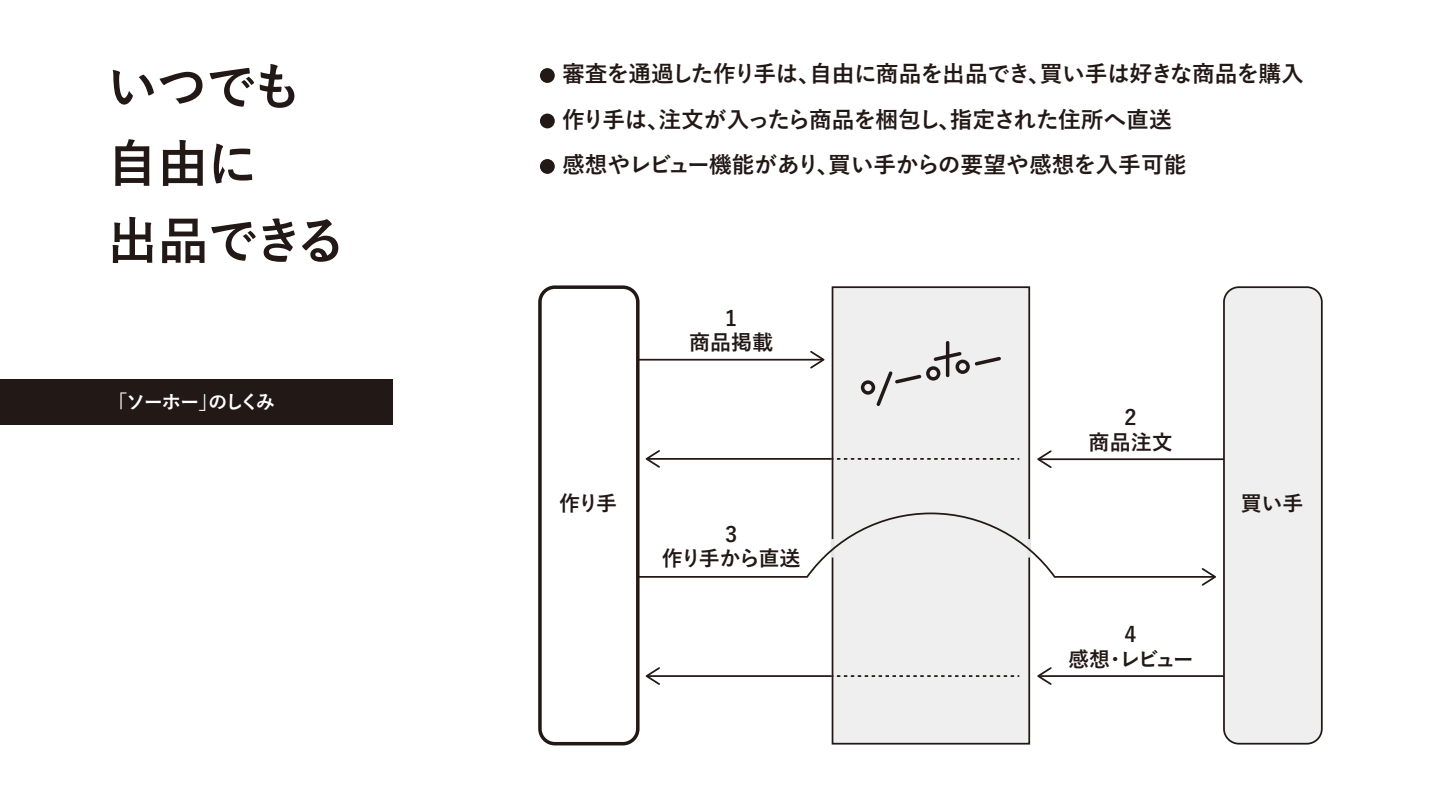
<style>
.page{position:relative;width:1429px;height:804px;background:#fff}
.page>*{position:absolute;margin:0;border:0;box-sizing:border-box;transform-origin:0 0}
.t1{font:700 50.75px/77px "Yu Go";letter-spacing:-.035em;color:#221815}
.t2{font:700 22.75px/45.5px "Yu Go";letter-spacing:-.02em;color:#221815}
.t3{font:700 21px/24.5px "Yu Go";letter-spacing:-.01em;color:#221815;text-align:center}
.t4{font:700 21px/24.5px "Yu Go";letter-spacing:-.07em;color:#221815;text-align:center}
.t5{font:700 19.25px "Yu Go";letter-spacing:-.11em;color:#fff}
</style>
<div class="page">
<div style="left:0;top:379px;width:393px;height:45px;background:#221815"></div>
<div style="left:538px;top:285px;width:101px;height:460px;border:4px solid #221815;border-radius:15px"></div>
<div style="left:831px;top:286px;width:199px;height:458px;background:#efefef;border:2px solid #221815"></div>
<div style="left:1224px;top:287px;width:98px;height:456px;background:#efefef;border-radius:15px"></div>
<div style="left:1223px;top:286px;width:99px;height:458px;border:2px solid #221815;border-radius:15px"></div>
<hr style="left:638px;top:359px;width:184px;height:1px;background:#221815">
<svg style="left:810px;top:351px;width:14px;height:17px"></svg>
<hr style="left:1039px;top:458px;width:185px;height:2px;background:#221815">
<svg style="left:1037px;top:450px;width:14px;height:18px"></svg>
<hr style="left:1039px;top:675px;width:185px;height:2px;background:#221815">
<svg style="left:1037px;top:667px;width:14px;height:18px"></svg>
<hr style="left:648px;top:458px;width:184px;height:2px;background:#221815">
<svg style="left:646px;top:450px;width:14px;height:18px"></svg>
<svg style="left:832px;top:458px;width:187px;height:2px"></svg>
<hr style="left:648px;top:675px;width:184px;height:2px;background:#221815">
<svg style="left:646px;top:667px;width:14px;height:18px"></svg>
<svg style="left:832px;top:675px;width:187px;height:2px"></svg>
<svg style="left:861px;top:341px;width:140px;height:65px"></svg>
<svg style="left:636px;top:511px;width:580px;height:74px"></svg>
<div style="left:540px;top:68px;width:15px;height:15px;background:#221815;border-radius:50%"></div>
<div style="left:540px;top:114px;width:15px;height:14px;background:#221815;border-radius:50%"></div>
<div style="left:540px;top:159px;width:15px;height:15px;background:#221815;border-radius:50%"></div>
<h1 class="t1" style="left:107px;top:49px;width:241px">いつでも自由に<br>出品できる</h1>
<p class="t5" style="left:108px;top:391px;width:168px">「ソーホー」のしくみ</p>
<p class="t2" style="left:562px;top:51px;width:743px">審査を通過した作り手は、自由に商品を出品でき、買い手は好きな商品を購入作り手は、注文が入ったら商品を梱包し、指定された住所へ直送<br>感想やレビュー機能があり、買い手からの要望や感想を入手可能</p>
<p class="t3" style="left:689px;top:306px;width:85px">1<br>商品掲載</p>
<p class="t3" style="left:1088px;top:405px;width:85px">2<br>商品注文</p>
<p class="t3" style="left:559px;top:491px;width:60px">作り手</p>
<p class="t3" style="left:1240px;top:491px;width:64px">買い手</p>
<p class="t4" style="left:662px;top:522px;width:140px">3<br>作り手から直送</p>
<p class="t3" style="left:1068px;top:622px;width:127px">4<br>感想・レビュー</p>
</div>
